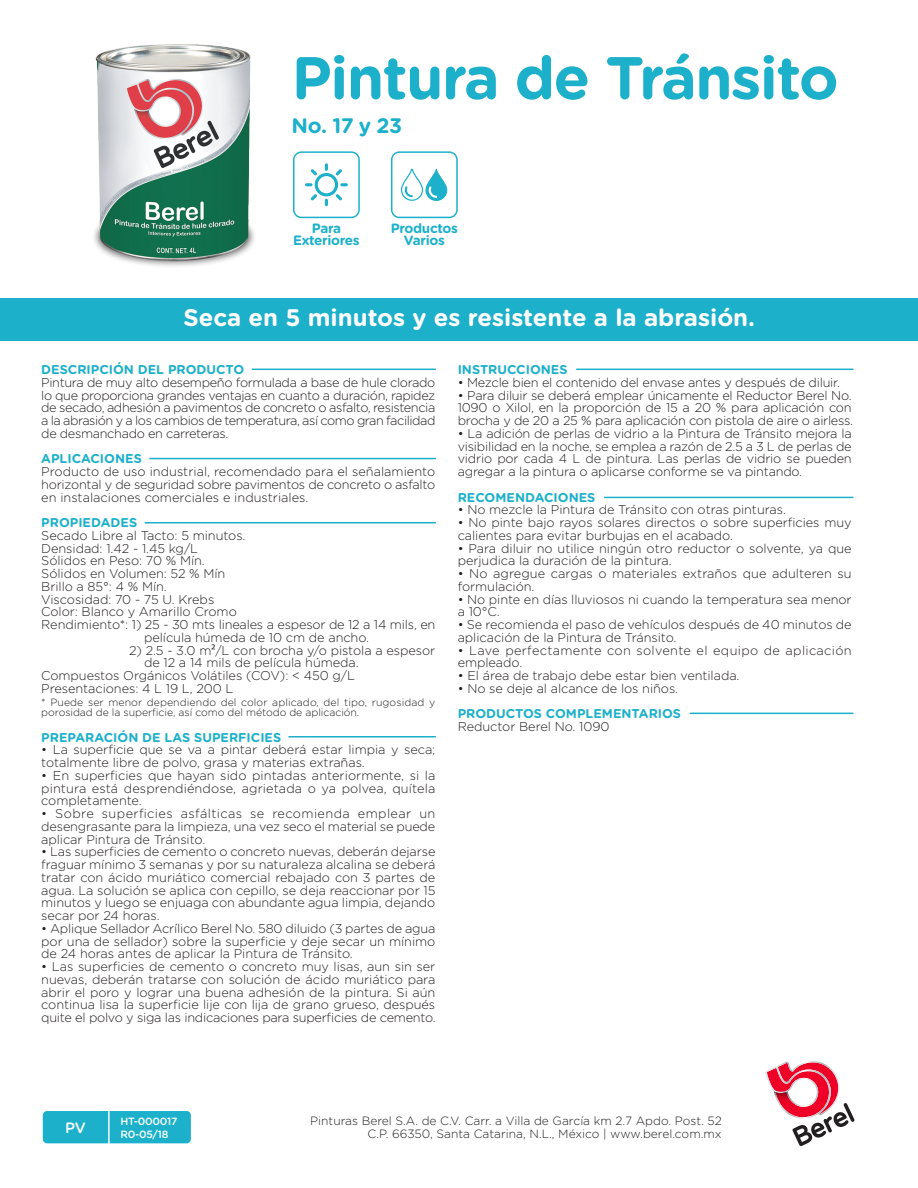
<style>
.page{position:relative;width:918px;height:1188px;background:#fff}
.page>*{position:absolute;margin:0;border:0;box-sizing:border-box;transform-origin:0 0}
.t1{font:700 60px "Gotham Rounded";letter-spacing:-.025em;color:#1cb0ca}
.t2{font:700 24px "Gotham Rounded";color:#fff}
.t3{font:700 21px "Gotham Rounded";color:#1cb0ca}
.t4{font:500 15px "Gotham Rounded";color:#fff}
.t5{font:700 13.5px/12.1px "Gotham Rounded";letter-spacing:-.025em;color:#1cb0ca;text-align:center}
.t6{font:300 12.75px/12.8px "Gotham Rounded";letter-spacing:-.005em;color:#231f20;text-align:justify}
.t7{font:700 12.75px "Gotham Rounded";color:#1cb0ca}
.t8{font:300 12.75px/12.8px "Gotham Rounded";letter-spacing:.025em;color:#231f20}
.t9{font:300 12px/13.5px "Gotham Rounded";color:#231f20;text-align:right}
.t10{font:300 10.5px/10.5px "Gotham Rounded";letter-spacing:.01em;color:#231f20}
.t11{font:500 10.5px/13.5px "Gotham Rounded";letter-spacing:-.025em;color:#fff}
.s1{font-family:"Myriad Pro";font-weight:400}
</style>
<div class="page">
<img style="left:94px;top:44px;width:161px;height:222px">
<svg style="left:766px;top:1061px;width:88px;height:85px"></svg>
<div style="left:43px;top:1111px;width:148px;height:32px;background:#1cb0ca;border-radius:4px"></div>
<hr style="left:108px;top:1109px;width:2px;height:36px;background:#fff">
<hr style="left:252px;top:369px;width:183px;height:1px;background:#1cb0ca">
<hr style="left:150px;top:458px;width:285px;height:1px;background:#1cb0ca">
<hr style="left:145px;top:522px;width:290px;height:2px;background:#1cb0ca">
<hr style="left:289px;top:736px;width:146px;height:2px;background:#1cb0ca">
<hr style="left:577px;top:369px;width:276px;height:1px;background:#1cb0ca">
<hr style="left:605px;top:497px;width:248px;height:1px;background:#1cb0ca">
<hr style="left:690px;top:713px;width:163px;height:1px;background:#1cb0ca">
<svg style="left:293px;top:151px;width:67px;height:67px"></svg>
<div style="left:0;top:298px;width:918px;height:42px;background:#1cb0ca"></div>
<svg style="left:391px;top:151px;width:67px;height:67px"></svg>
<h1 class="t1" style="left:292px;top:34px;width:549px">Pintura de Tránsito</h1>
<h3 class="t3" style="left:292px;top:110px;width:112px">No. 17 y 23</h3>
<p class="t5" style="left:293px;top:221px;width:68px">Para<br>Exteriores</p>
<p class="t5" style="left:391px;top:221px;width:69px">Productos<br>Varios</p>
<h2 class="t2" style="left:183px;top:300px;width:573px">Seca en 5 minutos y es resistente a la abrasión.</h2>
<p class="t7" style="left:41px;top:360px;width:205px">DESCRIPCIÓN DEL PRODUCTO</p>
<p class="t6" style="left:41px;top:375px;width:396px">Pintura de muy alto desempeño formulada a base de hule clorado lo que proporciona grandes ventajas en cuanto a duración, rapidez de secado, adhesión a pavimentos de concreto o asfalto, resistencia a la abrasión y a los cambios de temperatura, así como gran facilidad de desmanchado en carreteras.</p>
<p class="t7" style="left:41px;top:450px;width:102px">APLICACIONES</p>
<p class="t6" style="left:41px;top:465px;width:396px">Producto de uso industrial, recomendado para el señalamiento horizontal y de seguridad sobre pavimentos de concreto o asfalto en instalaciones comerciales e industriales.</p>
<p class="t7" style="left:41px;top:513px;width:97px">PROPIEDADES</p>
<p class="t6" style="left:41px;top:528px;width:206px">Secado Libre al Tacto: 5 minutos.</p>
<p class="t6" style="left:41px;top:541px;width:158px">Densidad: 1.42 - 1.45 kg/L</p>
<p class="t6" style="left:41px;top:554px;width:165px">Sólidos en Peso: 70 % Mín.</p>
<p class="t6" style="left:41px;top:567px;width:186px">Sólidos en Volumen: 52 % Mín</p>
<p class="t6" style="left:41px;top:579px;width:127px">Brillo a 85°: 4 % Mín.</p>
<p class="t6" style="left:41px;top:592px;width:175px">Viscosidad: 70 - 75 U. Krebs</p>
<p class="t6" style="left:41px;top:605px;width:197px">Color: Blanco y Amarillo Cromo</p>
<p class="t6" style="left:41px;top:618px;width:396px">Rendimiento*: 1) 25 - 30 mts lineales a espesor de 12 a 14 mils, en</p>
<p class="t6" style="left:144px;top:630px;width:227px">película húmeda de 10 cm de ancho.</p>
<p class="t6" style="left:129px;top:643px;width:308px">2) 2.5 - 3.0 m<span class="s1">²</span>/L con brocha y/o pistola a espesor</p>
<p class="t6" style="left:144px;top:656px;width:216px">de 12 a 14 mils de película húmeda.</p>
<p class="t6" style="left:41px;top:669px;width:315px">Compuestos Orgánicos Volátiles (COV): &lt; 450 g/L</p>
<p class="t6" style="left:41px;top:681px;width:194px">Presentaciones: 4 L 19 L, 200 L</p>
<p class="t10" style="left:41px;top:696px;width:395px">* Puede ser menor dependiendo del color aplicado, del tipo, rugosidad y porosidad de la superficie, así como del método de aplicación.</p>
<p class="t7" style="left:41px;top:728px;width:242px">PREPARACIÓN DE LAS SUPERFICIES</p>
<p class="t6" style="left:41px;top:743px;width:396px">• La superficie que se va a pintar deberá estar limpia y seca; totalmente libre de polvo, grasa y materias extrañas.</p>
<p class="t6" style="left:41px;top:768px;width:396px">• En superficies que hayan sido pintadas anteriormente, si la pintura está desprendiéndose, agrietada o ya polvea, quítela completamente.</p>
<p class="t6" style="left:41px;top:807px;width:396px">• Sobre superficies asfálticas se recomienda emplear un desengrasante para la limpieza, una vez seco el material se puede aplicar Pintura de Tránsito.</p>
<p class="t6" style="left:41px;top:845px;width:396px">• Las superficies de cemento o concreto nuevas, deberán dejarse fraguar mínimo 3 semanas y por su naturaleza alcalina se deberá tratar con ácido muriático comercial rebajado con 3 partes de agua. La solución se aplica con cepillo, se deja reaccionar por 15 minutos y luego se enjuaga con abundante agua limpia, dejando secar por 24 horas.</p>
<p class="t6" style="left:41px;top:921px;width:396px">• Aplique Sellador Acrílico Berel No. 580 diluido (3 partes de agua por una de sellador) sobre la superficie y deje secar un mínimo de 24 horas antes de aplicar la Pintura de Tránsito.</p>
<p class="t6" style="left:41px;top:960px;width:396px">• Las superficies de cemento o concreto muy lisas, aun sin ser nuevas, deberán tratarse con solución de ácido muriático para abrir el poro y lograr una buena adhesión de la pintura. Si aún continua lisa la superficie lije con lija de grano grueso, después quite el polvo y siga las indicaciones para superficies de cemento.</p>
<p class="t7" style="left:458px;top:360px;width:111px">INSTRUCCIONES</p>
<p class="t6" style="left:458px;top:375px;width:384px">• Mezcle bien el contenido del envase antes y después de diluir.</p>
<p class="t6" style="left:458px;top:388px;width:397px">• Para diluir se deberá emplear únicamente el Reductor Berel No.<br>1090 o Xilol, en la proporción de 15 a 20 % para aplicación con brocha y de 20 a 25 % para aplicación con pistola de aire o airless.</p>
<p class="t6" style="left:458px;top:426px;width:396px">• La adición de perlas de vidrio a la Pintura de Tránsito mejora la visibilidad en la noche, se emplea a razón de 2.5 a 3 L de perlas de vidrio por cada 4 L de pintura. Las perlas de vidrio se pueden agregar a la pintura o aplicarse conforme se va pintando.</p>
<p class="t7" style="left:458px;top:488px;width:139px">RECOMENDACIONES</p>
<p class="t6" style="left:458px;top:503px;width:330px">• No mezcle la Pintura de Tránsito con otras pinturas.</p>
<p class="t6" style="left:458px;top:516px;width:395px">• No pinte bajo rayos solares directos o sobre superficies muy calientes para evitar burbujas en el acabado.</p>
<p class="t6" style="left:458px;top:541px;width:395px">• Para diluir no utilice ningún otro reductor o solvente, ya que perjudica la duración de la pintura.</p>
<p class="t6" style="left:458px;top:567px;width:396px">• No agregue cargas o materiales extraños que adulteren su formulación.</p>
<p class="t6" style="left:458px;top:592px;width:395px">• No pinte en días lluviosos ni cuando la temperatura sea menor a 10°C.</p>
<p class="t6" style="left:458px;top:618px;width:396px">• Se recomienda el paso de vehículos después de 40 minutos de aplicación de la Pintura de Tránsito.</p>
<p class="t8" style="left:458px;top:643px;width:395px">• Lave perfectamente con solvente el equipo de aplicación empleado.</p>
<p class="t6" style="left:458px;top:669px;width:283px">• El área de trabajo debe estar bien ventilada.</p>
<p class="t6" style="left:458px;top:681px;width:222px">• No se deje al alcance de los niños.</p>
<p class="t7" style="left:458px;top:705px;width:225px">PRODUCTOS COMPLEMENTARIOS</p>
<p class="t6" style="left:458px;top:720px;width:153px">Reductor Berel No. 1090</p>
<p class="t4" style="left:65px;top:1117px;width:22px">PV</p>
<p class="t11" style="left:121px;top:1114px;width:58px">HT-000017<br>R0-05/18</p>
<p class="t9" style="left:310px;top:1113px;width:413px">Pinturas Berel S.A. de C.V. Carr. a Villa de García km 2.7 Apdo. Post. 52<br>C.P. 66350, Santa Catarina, N.L., México | www.berel.com.mx</p>
</div>
